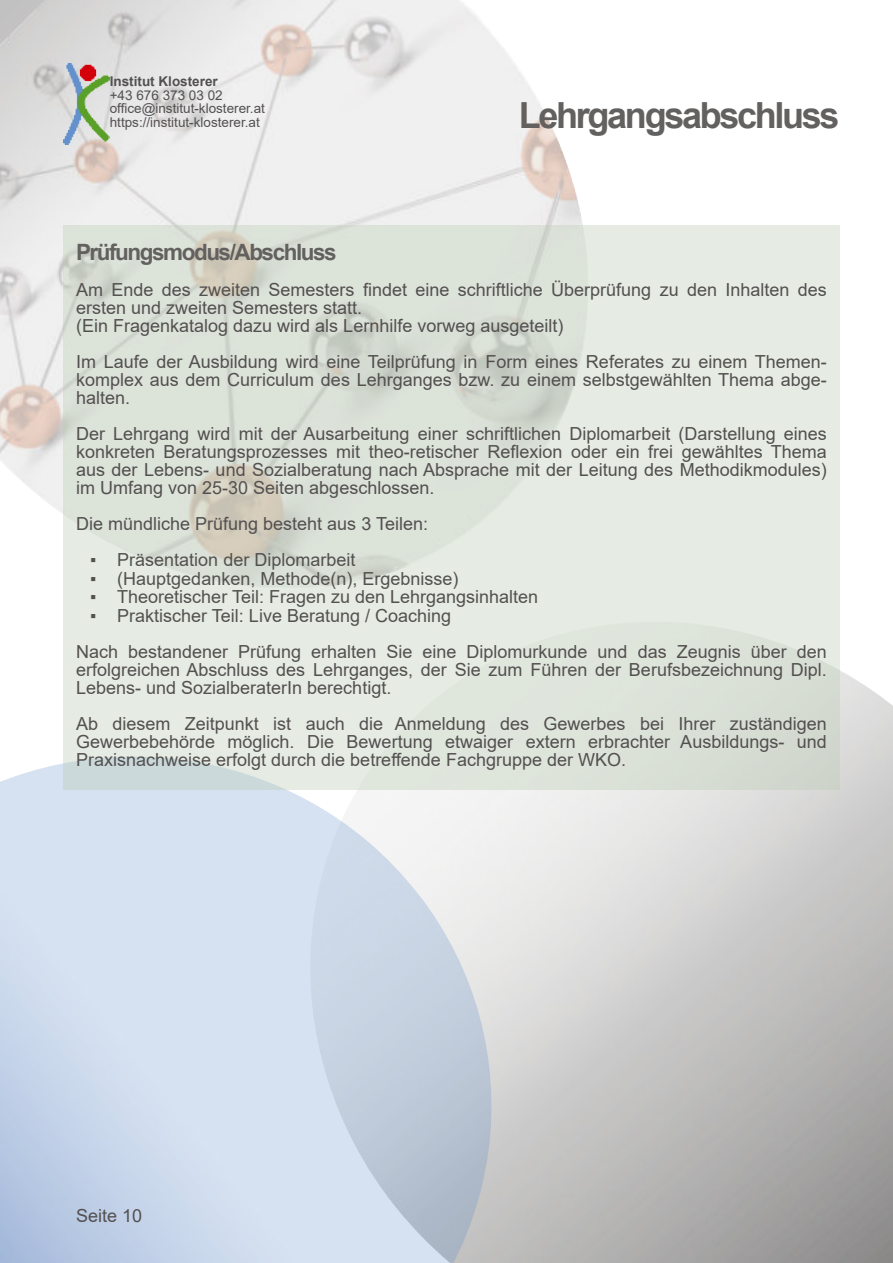
<style>
.page{position:relative;width:893px;height:1263px;background:#fff}
.page>*{position:absolute;margin:0;border:0;box-sizing:border-box;transform-origin:0 0}
.t1{font:700 36px "Arial";letter-spacing:-.065em;color:#636160}
.t2{font:700 22.5px "Arial";letter-spacing:-.065em;color:#636160}
.t3{font:18px/18px "Arial";color:#535050;text-align:justify}
.t4{font:18px "Arial";color:#535150}
.t5{font:13.5px/14px "Arial";color:#535050}
.t6{font:700 13.5px "Arial";color:#535050}
</style>
<div class="page">
<img style="left:0;top:0;width:589px;height:514px">
<img style="left:63px;top:64px;width:46px;height:81px">
<div style="left:63px;top:226px;width:777px;height:564px;background:#b8cbb0;opacity:.35"></div>
<p class="t6" style="left:110px;top:76px;width:110px">Institut Klosterer</p>
<p class="t5" style="left:110px;top:89px;width:157px">+43 676 373 03 02 office@institut-klosterer.at https://institut-klosterer.at</p>
<h1 class="t1" style="left:519px;top:102px;width:322px">Lehrgangsabschluss</h1>
<p class="t2" style="left:76px;top:243px;width:262px">Prüfungsmodus/Abschluss</p>
<p class="t3" style="left:76px;top:282px;width:752px;text-align:left">Am Ende des zweiten Semesters findet eine schriftliche Überprüfung zu den Inhalten des ersten und zweiten Semesters statt.<br>(Ein Fragenkatalog dazu wird als Lernhilfe vorweg ausgeteilt)</p>
<p class="t3" style="left:76px;top:354px;width:752px">Im Laufe der Ausbildung wird eine Teilprüfung in Form eines Referates zu einem Themen&shy;komplex aus dem Curriculum des Lehrganges bzw. zu einem selbstgewählten Thema abge&shy;halten.</p>
<p class="t3" style="left:76px;top:426px;width:752px">Der Lehrgang wird mit der Ausarbeitung einer schriftlichen Diplomarbeit (Darstellung eines konkreten Beratungsprozesses mit theo-retischer Reflexion oder ein frei gewähltes Thema aus der Lebens- und Sozialberatung nach Absprache mit der Leitung des Methodikmodules) im Umfang von 25-30 Seiten abgeschlossen.</p>
<p class="t3" style="left:76px;top:516px;width:354px">Die mündliche Prüfung besteht aus 3 Teilen:</p>
<p class="t4" style="left:90px;top:553px;width:267px">▪ Präsentation der Diplomarbeit</p>
<p class="t4" style="left:90px;top:572px;width:370px">▪ (Hauptgedanken, Methode(n), Ergebnisse)</p>
<p class="t4" style="left:90px;top:590px;width:449px">▪ Theoretischer Teil: Fragen zu den Lehrgangsinhalten</p>
<p class="t4" style="left:90px;top:609px;width:362px">▪ Praktischer Teil: Live Beratung / Coaching</p>
<p class="t3" style="left:76px;top:644px;width:752px">Nach bestandener Prüfung erhalten Sie eine Diplomurkunde und das Zeugnis über den erfolgreichen Abschluss des Lehrganges, der Sie zum Führen der Berufsbezeichnung Dipl.<br>Lebens- und SozialberaterIn berechtigt.</p>
<p class="t3" style="left:76px;top:716px;width:752px">Ab diesem Zeitpunkt ist auch die Anmeldung des Gewerbes bei Ihrer zuständigen Gewerbebehörde möglich. Die Bewertung etwaiger extern erbrachter Ausbildungs- und Praxisnachweise erfolgt durch die betreffende Fachgruppe der WKO.</p>
<p class="t3" style="left:76px;top:1208px;width:68px">Seite 10</p>
</div>
